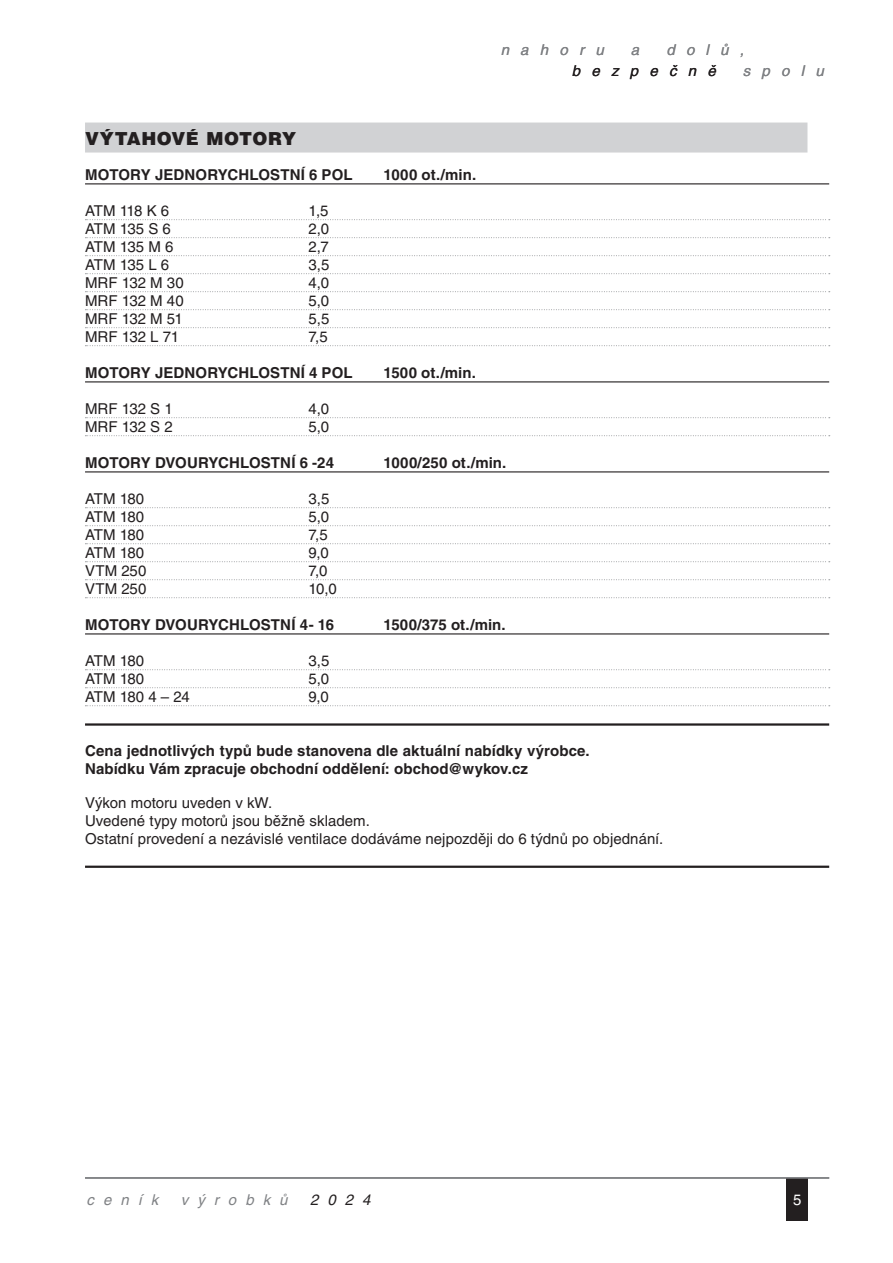
<style>
.page{position:relative;width:893px;height:1263px;background:#fff}
.page>*{position:absolute;margin:0;border:0;box-sizing:border-box;transform-origin:0 0}
.t1{font:900 18px "Helvetica CE";letter-spacing:.02em;color:#231f20}
.t2{font:15px/18px "Helvetica CE";letter-spacing:.005em;color:#231f20}
.t3{font:700 15px/18px "Helvetica CE";letter-spacing:.005em;color:#231f20}
.t4{font:italic 15px "Helvetica CE";letter-spacing:.75em;color:#808285}
.t5{font:italic 15px "Helvetica CE";letter-spacing:.75em;color:#231f20}
.t6{font:italic 15px "Helvetica CE";letter-spacing:.6em;color:#808285}
.t7{font:15px "Helvetica CE";color:#fff}
</style>
<div class="page">
<div style="left:787px;top:1178px;width:21px;height:42px;background:#231f20"></div>
<hr style="left:85px;top:1177px;width:744px;height:2px;background:#808285">
<div style="left:85px;top:123px;width:722px;height:30px;background:#d1d2d4"></div>
<hr style="left:85px;top:183px;width:744px;height:1px;background:#231f20">
<svg style="left:85px;top:219px;width:745px;height:1px"></svg>
<svg style="left:85px;top:237px;width:745px;height:1px"></svg>
<svg style="left:85px;top:255px;width:745px;height:1px"></svg>
<svg style="left:85px;top:273px;width:745px;height:1px"></svg>
<svg style="left:85px;top:291px;width:745px;height:1px"></svg>
<svg style="left:85px;top:309px;width:745px;height:1px"></svg>
<svg style="left:85px;top:327px;width:745px;height:1px"></svg>
<svg style="left:85px;top:345px;width:745px;height:1px"></svg>
<hr style="left:85px;top:381px;width:744px;height:1px;background:#231f20">
<svg style="left:85px;top:417px;width:745px;height:1px"></svg>
<svg style="left:85px;top:435px;width:745px;height:1px"></svg>
<hr style="left:85px;top:471px;width:744px;height:1px;background:#231f20">
<svg style="left:85px;top:507px;width:745px;height:1px"></svg>
<svg style="left:85px;top:525px;width:745px;height:1px"></svg>
<svg style="left:85px;top:543px;width:745px;height:1px"></svg>
<svg style="left:85px;top:561px;width:745px;height:1px"></svg>
<svg style="left:85px;top:579px;width:745px;height:1px"></svg>
<svg style="left:85px;top:597px;width:745px;height:1px"></svg>
<hr style="left:85px;top:633px;width:744px;height:1px;background:#231f20">
<svg style="left:85px;top:669px;width:745px;height:1px"></svg>
<svg style="left:85px;top:687px;width:745px;height:1px"></svg>
<svg style="left:85px;top:705px;width:745px;height:1px"></svg>
<hr style="left:85px;top:723px;width:744px;height:3px;background:#231f20">
<hr style="left:85px;top:866px;width:744px;height:2px;background:#231f20">
<p class="t4" style="left:501px;top:41px;width:105px">nahoru</p>
<p class="t4" style="left:631px;top:41px;width:10px">a</p>
<p class="t4" style="left:666px;top:41px;width:79px">dolů,</p>
<p class="t5" style="left:572px;top:62px;width:145px">bezpečně</p>
<p class="t4" style="left:743px;top:62px;width:82px">spolu</p>
<p class="t1" style="left:85px;top:128px;width:213px">VÝTAHOVÉ MOTORY</p>
<p class="t3" style="left:85px;top:166px;width:269px">MOTORY JEDNORYCHLOSTNÍ 6 POL</p>
<p class="t3" style="left:384px;top:166px;width:94px">1000 ot./min.</p>
<p class="t2" style="left:85px;top:202px;width:86px">ATM 118 K 6</p>
<p class="t2" style="left:309px;top:202px;width:22px">1,5</p>
<p class="t2" style="left:85px;top:220px;width:87px">ATM 135 S 6</p>
<p class="t2" style="left:309px;top:220px;width:22px">2,0</p>
<p class="t2" style="left:85px;top:238px;width:90px">ATM 135 M 6</p>
<p class="t2" style="left:309px;top:238px;width:22px">2,7</p>
<p class="t2" style="left:85px;top:256px;width:86px">ATM 135 L 6</p>
<p class="t2" style="left:309px;top:256px;width:22px">3,5</p>
<p class="t2" style="left:85px;top:274px;width:100px">MRF 132 M 30</p>
<p class="t2" style="left:309px;top:274px;width:22px">4,0</p>
<p class="t2" style="left:85px;top:292px;width:100px">MRF 132 M 40</p>
<p class="t2" style="left:309px;top:292px;width:22px">5,0</p>
<p class="t2" style="left:85px;top:310px;width:99px">MRF 132 M 51</p>
<p class="t2" style="left:309px;top:310px;width:22px">5,5</p>
<p class="t2" style="left:85px;top:328px;width:96px">MRF 132 L 71</p>
<p class="t2" style="left:309px;top:328px;width:21px">7,5</p>
<p class="t3" style="left:85px;top:364px;width:269px">MOTORY JEDNORYCHLOSTNÍ 4 POL</p>
<p class="t3" style="left:384px;top:364px;width:94px">1500 ot./min.</p>
<p class="t2" style="left:85px;top:400px;width:89px">MRF 132 S 1</p>
<p class="t2" style="left:309px;top:400px;width:22px">4,0</p>
<p class="t2" style="left:85px;top:418px;width:89px">MRF 132 S 2</p>
<p class="t2" style="left:309px;top:418px;width:22px">5,0</p>
<p class="t3" style="left:85px;top:454px;width:251px">MOTORY DVOURYCHLOSTNÍ 6 -24</p>
<p class="t3" style="left:384px;top:454px;width:124px">1000/250 ot./min.</p>
<p class="t2" style="left:85px;top:490px;width:61px">ATM 180</p>
<p class="t2" style="left:309px;top:490px;width:22px">3,5</p>
<p class="t2" style="left:85px;top:508px;width:61px">ATM 180</p>
<p class="t2" style="left:309px;top:508px;width:22px">5,0</p>
<p class="t2" style="left:85px;top:526px;width:61px">ATM 180</p>
<p class="t2" style="left:309px;top:526px;width:21px">7,5</p>
<p class="t2" style="left:85px;top:544px;width:61px">ATM 180</p>
<p class="t2" style="left:309px;top:544px;width:22px">9,0</p>
<p class="t2" style="left:85px;top:562px;width:63px">VTM 250</p>
<p class="t2" style="left:309px;top:562px;width:21px">7,0</p>
<p class="t2" style="left:85px;top:580px;width:63px">VTM 250</p>
<p class="t2" style="left:309px;top:580px;width:30px">10,0</p>
<p class="t3" style="left:85px;top:616px;width:251px">MOTORY DVOURYCHLOSTNÍ 4- 16</p>
<p class="t3" style="left:384px;top:616px;width:124px">1500/375 ot./min.</p>
<p class="t2" style="left:85px;top:652px;width:61px">ATM 180</p>
<p class="t2" style="left:309px;top:652px;width:22px">3,5</p>
<p class="t2" style="left:85px;top:670px;width:61px">ATM 180</p>
<p class="t2" style="left:309px;top:670px;width:22px">5,0</p>
<p class="t2" style="left:85px;top:688px;width:106px">ATM 180 4 – 24</p>
<p class="t2" style="left:309px;top:688px;width:22px">9,0</p>
<p class="t3" style="left:85px;top:742px;width:506px">Cena jednotlivých typů bude stanovena dle aktuální nabídky výrobce.<br>Nabídku Vám zpracuje obchodní oddělení: obchod@wykov.cz</p>
<p class="t2" style="left:85px;top:794px;width:580px">Výkon motoru uveden v kW.<br>Uvedené typy motorů jsou běžně skladem.<br>Ostatní provedení a nezávislé ventilace dodáváme nejpozději do 6 týdnů po objednání.</p>
<p class="t4" style="left:87px;top:1191px;width:73px">ceník</p>
<p class="t6" style="left:181px;top:1191px;width:108px">výrobků</p>
<p class="t5" style="left:310px;top:1191px;width:62px">2024</p>
<p class="t7" style="left:793px;top:1191px;width:10px">5</p>
</div>
